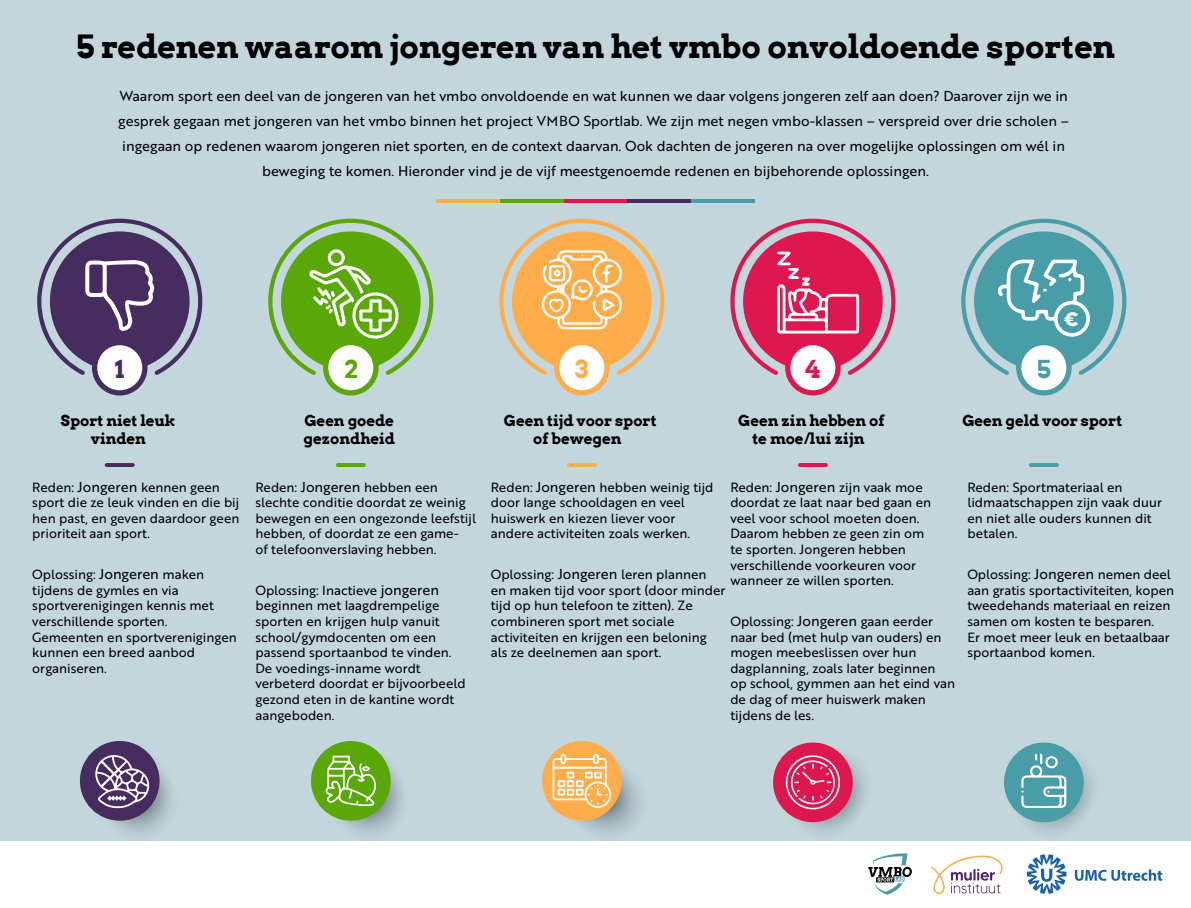
<style>
.page{position:relative;width:1191px;height:908px;background:#fff}
.page>*{position:absolute;margin:0;border:0;box-sizing:border-box;transform-origin:0 0}
.t1{font:700 32px "Arvo";letter-spacing:-.01em;color:#000}
.t2{font:700 24.7px "Arvo";color:#472c5f}
.t3{font:700 24.7px "Arvo";color:#59a808}
.t4{font:700 24.7px "Arvo";color:#ffad4a}
.t5{font:700 24.7px "Arvo";color:#de174f}
.t6{font:700 24.7px "Arvo";color:#499da8}
.t7{font:700 19.4px "MADE Tommy Soft";color:#fff}
.t8{font:700 15.1px/18.2px "Arvo";color:#000;text-align:center}
.t9{font:14px/25px "Brother 1816 Regular";color:#000;text-align:center}
.t10{font:13px/15.6px "Brother 1816 Regular";color:#000}
.s1{font-size:14px}
</style>
<div class="page">
<div style="left:0;top:0;width:1191px;height:839px;background:#c2d6dc"></div>
<hr style="left:563px;top:199px;width:64px;height:3px;background:#de174f">
<hr style="left:627px;top:199px;width:64px;height:3px;background:#472c5f">
<hr style="left:691px;top:199px;width:64px;height:3px;background:#499da8">
<hr style="left:500px;top:199px;width:63px;height:3px;background:#59a808">
<hr style="left:436px;top:199px;width:64px;height:3px;background:#ffad4a">
<hr style="left:105px;top:463px;width:30px;height:4px;background:#472c5f;border-radius:2px">
<hr style="left:336px;top:463px;width:30px;height:4px;background:#59a808;border-radius:2px">
<hr style="left:567px;top:463px;width:30px;height:4px;background:#ffad4a;border-radius:2px">
<hr style="left:798px;top:463px;width:30px;height:4px;background:#de174f;border-radius:2px">
<hr style="left:1029px;top:463px;width:29px;height:4px;background:#499da8;border-radius:2px">
<svg style="left:37px;top:218px;width:165px;height:177px"></svg>
<svg style="left:268px;top:218px;width:165px;height:177px"></svg>
<svg style="left:499px;top:218px;width:165px;height:177px"></svg>
<svg style="left:730px;top:218px;width:165px;height:177px"></svg>
<svg style="left:961px;top:218px;width:165px;height:177px"></svg>
<div style="left:80px;top:740px;width:80px;height:80px;background:#472c5f;border-radius:50%"></div>
<svg style="left:91px;top:745px;width:89px;height:96px"></svg>
<div style="left:311px;top:740px;width:79px;height:80px;background:#59a808;border-radius:50%"></div>
<svg style="left:323px;top:745px;width:87px;height:96px"></svg>
<svg style="left:542px;top:740px;width:79px;height:80px"></svg>
<svg style="left:550px;top:745px;width:99px;height:96px"></svg>
<div style="left:773px;top:742px;width:79px;height:79px;background:#de174f;border-radius:50%"></div>
<svg style="left:782px;top:744px;width:92px;height:97px"></svg>
<div style="left:1004px;top:742px;width:79px;height:79px;background:#499da8;border-radius:50%"></div>
<svg style="left:1009px;top:744px;width:92px;height:97px"></svg>
<svg style="left:931px;top:855px;width:72px;height:38px"></svg>
<svg style="left:868px;top:853px;width:44px;height:41px"></svg>
<svg style="left:1026px;top:854px;width:40px;height:39px"></svg>
<svg style="left:1074px;top:869px;width:88px;height:11px"></svg>
<h1 class="t1" style="left:76px;top:29px;width:1041px">5 redenen waarom jongeren van het vmbo onvoldoende sporten</h1>
<p class="t9" style="left:118px;top:83px;width:952px">Waarom sport een deel van de jongeren van het vmbo onvoldoende en wat kunnen we daar volgens jongeren zelf aan doen? Daarover zĳn we in gesprek gegaan met jongeren van het vmbo binnen het project VMBO Sportlab. We zĳn met negen vmbo-klassen – verspreid over drie scholen – ingegaan op redenen waarom jongeren niet sporten, en de context daarvan. Ook dachten de jongeren na over mogelĳke oplossingen om wél in beweging te komen. Hieronder vind je de vĳf meestgenoemde redenen en bĳbehorende oplossingen.</p>
<h2 class="t2" style="left:115px;top:354px;width:11px">1</h2>
<h2 class="t3" style="left:344px;top:354px;width:16px">2</h2>
<h2 class="t4" style="left:575px;top:354px;width:15px">3</h2>
<h2 class="t5" style="left:805px;top:354px;width:16px">4</h2>
<h2 class="t6" style="left:1036px;top:354px;width:16px">5</h2>
<h3 class="t7" style="left:1064px;top:307px;width:16px">€</h3>
<p class="t8" style="left:61px;top:411px;width:116px">Sport niet leuk vinden</p>
<p class="t10" style="left:32px;top:478px;width:209px">Reden: <span class="s1">Jongeren</span> kennen geen sport die ze leuk vinden en die bĳ hen past, en geven daardoor geen prioriteit aan sport.</p>
<p class="t10" style="left:32px;top:566px;width:206px">Oplossing: <span class="s1">Jongeren</span> maken tĳdens de gymles en via sportverenigingen kennis met verschillende sporten.<br>Gemeenten en sportverenigingen kunnen een breed aanbod organiseren.</p>
<p class="t8" style="left:303px;top:411px;width:93px;text-align:left">Geen goede gezondheid</p>
<p class="t10" style="left:255px;top:478px;width:222px">Reden: <span class="s1">Jongeren</span> hebben een slechte conditie doordat ze weinig bewegen en een ongezonde leefstĳl hebben, of doordat ze een game-<br>of telefoonverslaving hebben.</p>
<p class="t10" style="left:255px;top:581px;width:212px">Oplossing: Inactieve <span class="s1">jongeren </span>beginnen met laagdrempelige sporten en krĳgen hulp vanuit school/gymdocenten om een passend sportaanbod te vinden.<br>De voedings-inname wordt verbeterd doordat er bĳvoorbeeld gezond eten in de kantine wordt aangeboden.</p>
<p class="t8" style="left:738px;top:411px;width:148px">Geen zin hebben of te moe/lui zijn</p>
<p class="t8" style="left:504px;top:411px;width:154px">Geen tijd voor sport</p>
<p class="t8" style="left:962px;top:411px;width:161px">Geen geld voor sport</p>
<p class="t8" style="left:533px;top:429px;width:90px">of bewegen</p>
<p class="t10" style="left:491px;top:478px;width:224px">Reden: <span class="s1">Jongeren</span> hebben weinig tĳd door lange schooldagen en veel huiswerk en kiezen liever voor andere activiteiten zoals werken.</p>
<p class="t10" style="left:491px;top:566px;width:236px">Oplossing: <span class="s1">Jongeren</span> leren plannen<br>en maken tĳd voor sport (door minder tĳd op hun telefoon te zitten). Ze combineren sport met sociale activiteiten en krĳgen een beloning als ze deelnemen aan sport.</p>
<p class="t10" style="left:730px;top:478px;width:202px">Reden: <span class="s1">Jongeren</span> zĳn vaak moe doordat ze laat naar bed gaan en veel voor school moeten doen.<br>Daarom hebben ze geen zin om te sporten. Jongeren hebben verschillende voorkeuren voor wanneer ze willen sporten.</p>
<p class="t10" style="left:730px;top:612px;width:226px">Oplossing: <span class="s1">Jongeren</span> gaan eerder naar bed (met hulp van ouders) en mogen meebeslissen over hun dagplanning, zoals later beginnen<br>op school, gymmen aan het eind van de dag of meer huiswerk maken tĳdens de les.</p>
<p class="t10" style="left:967px;top:478px;width:196px">Reden: Sportmateriaal en lidmaatschappen zĳn vaak duur en niet alle ouders kunnen dit betalen.</p>
<p class="t10" style="left:967px;top:566px;width:208px">Oplossing: <span class="s1">Jongeren</span> nemen deel aan gratis sportactiviteiten, kopen tweedehands materiaal en reizen samen om kosten te besparen.<br>Er moet meer leuk en betaalbaar sportaanbod komen.</p>
</div>
